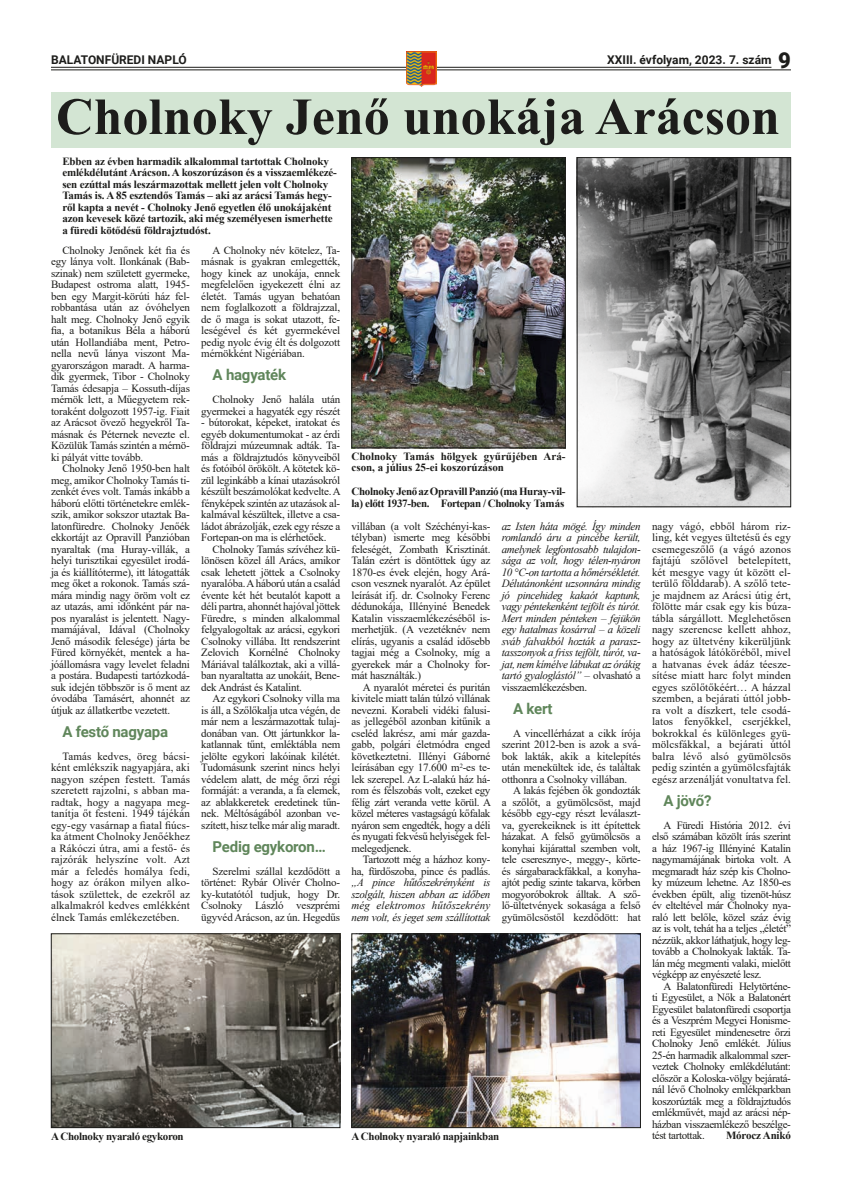
<style>
.page{position:relative;width:842px;height:1191px;background:#fff}
.page>*{position:absolute;margin:0;border:0;box-sizing:border-box;transform-origin:0 0}
.t1{font:700 52px "Times New Roman";color:#1d1d1b}
.t2{font:700 15px "Roboto";letter-spacing:-.015em;color:#60865b}
.t3{font:700 12px "Roboto";color:#1d1d1b}
.t4{font:11px/11.5px "Times New Roman";letter-spacing:-.015em;color:#1d1d1b;text-align:justify}
.t5{font:700 11px/11.5px "Times New Roman";letter-spacing:-.015em;color:#1d1d1b}
.t6{font:italic 11px/11.5px "Times New Roman";letter-spacing:-.03em;color:#1d1d1b;text-align:justify}
.s1{font-weight:900;font-size:22px}
.s2{font-style:normal}
</style>
<div class="page">
<div style="left:51px;top:93px;width:740px;height:55px;background:#d3e5d3"></div>
<img style="left:353px;top:159px;width:211px;height:287px">
<div style="left:351px;top:157px;width:215px;height:291px;border:1px solid #1d1d1b"></div>
<img style="left:579px;top:159px;width:210px;height:346px">
<div style="left:577px;top:157px;width:214px;height:350px;border:1px solid #1d1d1b"></div>
<img style="left:353px;top:935px;width:286px;height:190px">
<div style="left:351px;top:933px;width:290px;height:194px;border:1px solid #1d1d1b"></div>
<img style="left:53px;top:935px;width:285px;height:190px">
<div style="left:51px;top:933px;width:289px;height:194px;border:1px solid #1d1d1b"></div>
<hr style="left:51px;top:69px;width:740px;height:1px;background:#1d1d1b">
<hr style="left:51px;top:67px;width:720px;height:1px;background:#1d1d1b">
<img style="left:406px;top:51px;width:30px;height:36px">
<p class="t3" style="left:51px;top:51px;width:137px">BALATONFÜREDI NAPLÓ</p>
<p class="t3" style="left:607px;top:51px;width:185px">XXIII. évfolyam, 2023. 7. szám <span class="s1">9</span></p>
<h1 class="t1" style="left:56px;top:79px;width:725px">Cholnoky Jenő unokája Arácson</h1>
<p class="t5" style="left:62px;top:155px;width:276px">Ebben az évben harmadik alkalommal tartottak Cholnoky emlékdélutánt Arácson. A koszorúzáson és a visszaemlékezé&shy;sen ezúttal más leszármazottak mellett jelen volt Cholnoky Tamás is. A 85 esztendős Tamás – aki az arácsi Tamás hegy&shy;ről kapta a nevét - Cholnoky Jenő egyetlen élő unokájaként azon kevesek közé tartozik, aki még személyesen ismerhette a füredi kötődésű földrajztudóst.</p>
<p class="t4" style="left:51px;top:244px;width:140px;text-indent:11px">Cholnoky Jenőnek két fia és egy lánya volt. Ilonkának (Bab&shy;szinak) nem született gyermeke, Budapest ostroma alatt, 1945- ben egy Margit-körúti ház fel&shy;robbantása után az óvóhelyen halt meg. Cholnoky Jenő egyik fia, a botanikus Béla a háború után Hollandiába ment, Petro&shy;nella nevű lánya viszont Ma&shy;gyarországon maradt. A harma&shy;dik gyermek, Tibor - Cholnoky Tamás édesapja – Kossuth-díjas mérnök lett, a Műegyetem rek&shy;toraként dolgozott 1957-ig. Fiait az Arácsot övező hegyekről Ta&shy;másnak és Péternek nevezte el.<br>Közülük Tamás szintén a mérnö&shy;ki pályát vitte tovább.</p>
<p class="t4" style="left:51px;top:462px;width:140px;text-indent:11px">Cholnoky Jenő 1950-ben halt meg, amikor Cholnoky Tamás ti&shy;zenkét éves volt. Tamás inkább a háború előtti történetekre emlék&shy;szik, amikor sokszor utaztak Ba&shy;latonfüredre. Cholnoky Jenőék ekkortájt az Opravill Panzióban nyaraltak (ma Huray-villák, a helyi turisztikai egyesület irodá&shy;ja és kiállítóterme), itt látogatták meg őket a rokonok. Tamás szá&shy;mára mindig nagy öröm volt ez az utazás, ami időnként pár na&shy;pos nyaralást is jelentett. Nagy&shy;mamájával, Idával (Cholnoky Jenő második felesége) járta be Füred környékét, mentek a ha&shy;jóállomásra vagy levelet feladni a postára. Budapesti tartózkodá&shy;suk idején többször is ő ment az óvodába Tamásért, ahonnét az útjuk az állatkertbe vezetett.</p>
<h2 class="t2" style="left:62px;top:721px;width:107px">A festő nagyapa</h2>
<p class="t4" style="left:51px;top:750px;width:140px;text-indent:11px">Tamás kedves, öreg bácsi&shy;ként emlékszik nagyapjára, aki nagyon szépen festett. Tamás szeretett rajzolni, s abban ma&shy;radtak, hogy a nagyapa meg&shy;tanítja őt festeni. 1949 tájékán egy-egy vasárnap a fiatal fiúcs&shy;ka átment Cholnoky Jenőékhez a Rákóczi útra, ami a festő- és rajzórák helyszíne volt. Azt már a feledés homálya fedi, hogy az órákon milyen alko&shy;tások születtek, de ezekről az alkalmakról kedves emlékként élnek Tamás emlékezetében.</p>
<p class="t4" style="left:201px;top:244px;width:140px;text-indent:11px">A Cholnoky név kötelez, Ta&shy;másnak is gyakran emlegették, hogy kinek az unokája, ennek megfelelően igyekezett élni az életét. Tamás ugyan behatóan nem foglalkozott a földrajzzal, de ő maga is sokat utazott, fe&shy;leségével és két gyermekével pedig nyolc évig élt és dolgozott mérnökként Nigériában.</p>
<h2 class="t2" style="left:213px;top:364px;width:75px">A hagyaték</h2>
<p class="t4" style="left:201px;top:393px;width:140px;text-align:right">Cholnoky Jenő halála után gyermekei a hagyaték egy részét</p>
<p class="t4" style="left:201px;top:416px;width:141px">- bútorokat, képeket, iratokat és egyéb dokumentumokat - az érdi földrajzi múzeumnak adták. Ta&shy;más a földrajztudós könyveiből és fotóiból örökölt. A kötetek kö&shy;zül leginkább a kínai utazásokról készült beszámolókat kedvelte. A fényképek szintén az utazások al&shy;kalmával készültek, illetve a csa&shy;ládot ábrázolják, ezek egy része a Fortepan-on ma is elérhetőek.</p>
<p class="t4" style="left:201px;top:543px;width:140px;text-indent:11px">Cholnoky Tamás szívéhez kü&shy;lönösen közel áll Arács, amikor csak lehetett jöttek a Csolnoky nyaralóba. A háború után a család évente két hét beutalót kapott a déli partra, ahonnét hajóval jöttek Füredre, s minden alkalommal felgyalogoltak az arácsi, egykori Csolnoky villába. Itt rendszerint Zelovich Kornélné Cholnoky Máriával találkoztak, aki a villá&shy;ban nyaraltatta az unokáit, Bene&shy;dek Andrást és Katalint.</p>
<p class="t4" style="left:201px;top:692px;width:140px;text-indent:11px">Az egykori Csolnoky villa ma is áll, a Szőlőkalja utca végén, de már nem a leszármazottak tulaj&shy;donában van. Ott jártunkkor la&shy;katlannak tűnt, emléktábla nem jelölte egykori lakóinak kilétét.<br>Tudomásunk szerint nincs helyi védelem alatt, de még őrzi régi formáját: a veranda, a fa elemek, az ablakkeretek eredetinek tűn&shy;nek. Méltóságából azonban ve&shy;szített, hisz telke már alig maradt.</p>
<h2 class="t2" style="left:213px;top:836px;width:115px">Pedig egykoron…</h2>
<p class="t4" style="left:201px;top:865px;width:140px;text-indent:11px">Szerelmi szállal kezdődött a történet: Rybár Olivér Cholno&shy;ky-kutatótól tudjuk, hogy Dr.<br>Csolnoky László veszprémi ügyvéd Arácson, az ún. Hegedűs</p>
<p class="t5" style="left:351px;top:450px;width:216px">Cholnoky Tamás hölgyek gyűrűjében Ará&shy;cson, a július 25-ei koszorúzáson</p>
<p class="t5" style="left:351px;top:485px;width:216px">Cholnoky Jenő az Opravill Panzió (ma Huray-vil&shy;la) előtt 1937-ben. Fortepan / Cholnoky Tamás</p>
<p class="t6" style="left:502px;top:520px;width:140px">az Isten háta mögé. Így minden romlandó áru a pincébe került, amelynek legfontosabb tulajdon&shy;sága az volt, hogy télen-nyáron 10 °C-on tartotta a hőmérsékletét.<br>Délutánonként uzsonnára mindig jó pincehideg kakaót kaptunk, vagy péntekenként tejfölt és túrót.<br>Mert minden pénteken – fejükön egy hatalmas kosárral – a közeli sváb falvakból hozták a parasz&shy;tasszonyok a friss tejfölt, túrót, va&shy;jat, nem kímélve lábukat az órákig tartó gyaloglástól” <span class="s2">– olvasható a visszaemlékezésben.</span></p>
<h2 class="t2" style="left:513px;top:698px;width:41px">A kert</h2>
<p class="t4" style="left:502px;top:727px;width:140px;text-indent:11px">A vincellérházat a cikk írója szerint 2012-ben is azok a svá&shy;bok lakták, akik a kitelepítés után menekültek ide, és találtak otthonra a Csolnoky villában.</p>
<p class="t4" style="left:502px;top:784px;width:140px;text-indent:11px">A lakás fejében ők gondozták a szőlőt, a gyümölcsöst, majd később egy-egy részt leválaszt&shy;va, gyerekeiknek is itt építettek házakat. A felső gyümölcsös a konyhai kijárattal szemben volt, tele cseresznye-, meggy-, körte&shy;és sárgabarackfákkal, a konyha&shy;ajtót pedig szinte takarva, körben mogyoróbokrok álltak. A sző&shy;lő-ültetvények sokasága a felső gyümölcsöstől kezdődött: hat</p>
<p class="t4" style="left:652px;top:520px;width:140px">nagy vágó, ebből három riz&shy;ling, két vegyes ültetésű és egy csemegeszőlő (a vágó azonos fajtájú szőlővel betelepített, két mesgye vagy út között el&shy;terülő földdarab). A szőlő tete&shy;je majdnem az Arácsi útig ért, fölötte már csak egy kis búza&shy;tábla sárgállott. Meglehetősen nagy szerencse kellett ahhoz, hogy az ültetvény kikerüljünk a hatóságok látóköréből, mivel a hatvanas évek ádáz téesze&shy;sítése miatt harc folyt minden egyes szőlőtőkéért… A házzal szemben, a bejárati úttól jobb&shy;ra volt a díszkert, tele csodá&shy;latos fenyőkkel, cserjékkel, bokrokkal és különleges gyü&shy;mölcsfákkal, a bejárati úttól balra lévő alsó gyümölcsös pedig szintén a gyümölcsfajták egész arzenálját vonultatva fel.</p>
<h2 class="t2" style="left:663px;top:790px;width:50px">A jövő?</h2>
<p class="t4" style="left:652px;top:819px;width:141px;text-indent:11px">A Füredi História 2012. évi első számában közölt írás szerint a ház 1967-ig Illényiné Katalin nagymamájának birtoka volt. A megmaradt ház szép kis Cholno&shy;ky múzeum lehetne. Az 1850-es években épült, alig tizenöt-húsz év elteltével már Cholnoky nya&shy;raló lett belőle, közel száz évig az is volt, tehát ha a teljes „életét” nézzük, akkor láthatjuk, hogy leg&shy;tovább a Cholnokyak lakták. Ta&shy;lán még megmenti valaki, mielőtt végképp az enyészeté lesz.</p>
<p class="t4" style="left:652px;top:980px;width:140px;text-indent:11px">A Balatonfüredi Helytörténe&shy;ti Egyesület, a Nők a Balatonért Egyesület balatonfüredi csoportja és a Veszprém Megyei Honisme&shy;reti Egyesület mindenesetre őrzi Cholnoky Jenő emlékét. Július 25-én harmadik alkalommal szer&shy;veztek Cholnoky emlékdélutánt: először a Koloska-völgy bejáratá&shy;nál lévő Cholnoky emlékparkban koszorúzták meg a földrajztudós emlékművét, majd az arácsi nép&shy;házban visszaemlékező beszélge&shy;tést tartottak.</p>
<p class="t4" style="left:351px;top:520px;width:140px">villában (a volt Széchényi-kas&shy;télyban) ismerte meg későbbi feleségét, Zombath Krisztinát.<br>Talán ezért is döntöttek úgy az 1870-es évek elején, hogy Ará&shy;cson vesznek nyaralót. Az épület leírását ifj. dr. Csolnoky Ferenc dédunokája, Illényiné Benedek Katalin visszaemlékezéséből is&shy;merhetjük. (A vezetéknév nem elírás, ugyanis a család idősebb tagjai még a Csolnoky, míg a gyerekek már a Cholnoky for&shy;mát használták.)</p>
<p class="t4" style="left:351px;top:681px;width:141px;text-indent:11px">A nyaralót méretei és puritán kivitele miatt talán túlzó villának nevezni. Korabeli vidéki falusi&shy;as jellegéből azonban kitűnik a cseléd lakrész, ami már gazda&shy;gabb, polgári életmódra enged következtetni. Illényi Gáborné leírásában egy 17.600 m<sup>2</sup>-es te&shy;lek szerepel. Az L-alakú ház há&shy;rom és félszobás volt, ezeket egy félig zárt veranda vette körül. A közel méteres vastagságú kőfalak nyáron sem engedték, hogy a déli és nyugati fekvésű helyiségek fel&shy;melegedjenek.</p>
<p class="t4" style="left:351px;top:853px;width:140px;text-align:right">Tartozott még a házhoz kony&shy;ha, fürdőszoba, pince és padlás.</p>
<p class="t6" style="left:351px;top:876px;width:140px">„A pince hűtőszekrényként is szolgált, hiszen abban az időben még elektromos hűtőszekrény nem volt, és jeget sem szállítottak</p>
<p class="t5" style="left:726px;top:1129px;width:66px">Mórocz Anikó</p>
<p class="t5" style="left:51px;top:1130px;width:134px">A Cholnoky nyaraló egykoron</p>
<p class="t5" style="left:351px;top:1130px;width:149px">A Cholnoky nyaraló napjainkban</p>
</div>
